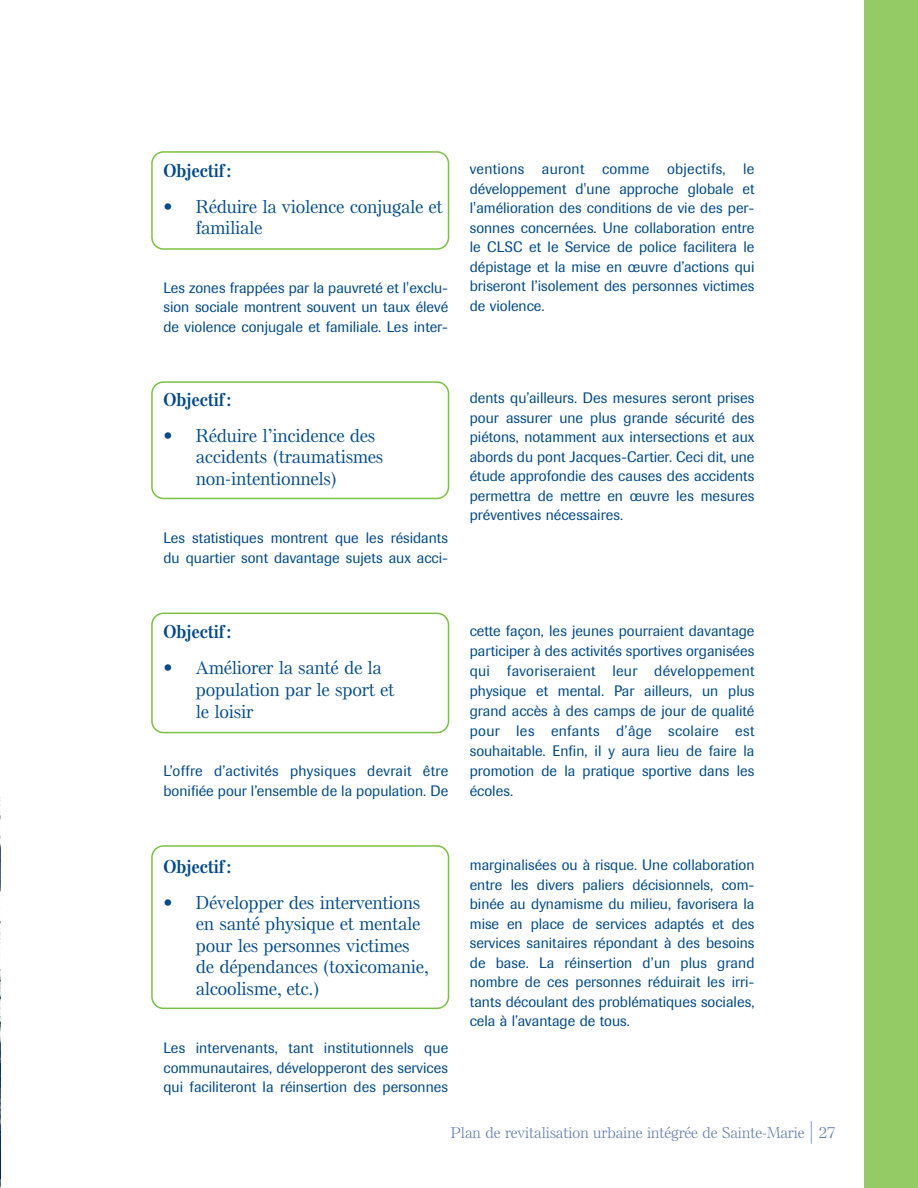
<style>
.page{position:relative;width:918px;height:1188px;background:#fff}
.page>*{position:absolute;margin:0;border:0;box-sizing:border-box;transform-origin:0 0}
.t1{font:500 18px/21.6px "Else NPL";color:#004a8d}
.t2{font:700 18px "Else NPL";color:#004a8d}
.t3{font:15px/19.5px "Imago";color:#004a8d;text-align:justify}
.t4{font:300 15px "Else NPL";color:#5f7cb1}
.s1{font-size:22.5px}
</style>
<div class="page">
<div style="left:864px;top:0;width:54px;height:1188px;background:#95cb64"></div>
<svg style="left:151px;top:151px;width:298px;height:99px"></svg>
<svg style="left:151px;top:381px;width:298px;height:118px"></svg>
<svg style="left:151px;top:613px;width:298px;height:120px"></svg>
<svg style="left:151px;top:845px;width:298px;height:164px"></svg>
<img style="left:0;top:797px;width:1px;height:391px">
<p class="t2" style="left:164px;top:163px;width:69px">Objectif:</p>
<p class="t1" style="left:196px;top:197px;width:248px;text-indent:-32px">• Réduire la violence conjugale et familiale</p>
<p class="t3" style="left:164px;top:279px;width:286px">Les zones frappées par la pauvreté et l'exclu&shy;sion sociale montrent souvent un taux élevé de violence conjugale et familiale. Les inter-</p>
<p class="t3" style="left:470px;top:160px;width:286px">ventions auront comme objectifs, le développement d'une approche globale et l'amélioration des conditions de vie des per&shy;sonnes concernées. Une collaboration entre le CLSC et le Service de police facilitera le dépistage et la mise en œuvre d’actions qui briseront l’isolement des personnes victimes de violence.</p>
<p class="t2" style="left:164px;top:392px;width:69px">Objectif:</p>
<p class="t1" style="left:196px;top:426px;width:189px;text-indent:-32px">• Réduire l’incidence des accidents (traumatismes non-intentionnels)</p>
<p class="t3" style="left:164px;top:530px;width:286px">Les statistiques montrent que les résidants du quartier sont davantage sujets aux acci-</p>
<p class="t3" style="left:470px;top:389px;width:286px">dents qu’ailleurs. Des mesures seront prises pour assurer une plus grande sécurité des piétons, notamment aux intersections et aux abords du pont Jacques-Cartier. Ceci dit, une étude approfondie des causes des accidents permettra de mettre en œuvre les mesures préventives nécessaires.</p>
<p class="t2" style="left:164px;top:624px;width:69px">Objectif:</p>
<p class="t1" style="left:196px;top:659px;width:200px;text-indent:-32px">• Améliorer la santé de la population par le sport et le loisir</p>
<p class="t3" style="left:164px;top:762px;width:286px">L’offre d’activités physiques devrait être bonifiée pour l’ensemble de la population. De</p>
<p class="t3" style="left:470px;top:622px;width:286px;line-height:20px">cette façon, les jeunes pourraient davantage participer à des activités sportives organisées qui favoriseraient leur développement physique et mental. Par ailleurs, un plus grand accès à des camps de jour de qualité pour les enfants d’âge scolaire est souhaitable. Enfin, il y aura lieu de faire la promotion de la pratique sportive dans les écoles.</p>
<p class="t2" style="left:164px;top:859px;width:69px">Objectif:</p>
<p class="t1" style="left:196px;top:893px;width:234px;text-indent:-32px">• Développer des interventions en santé physique et mentale pour les personnes victimes de dépendances (toxicomanie, alcoolisme, etc.)</p>
<p class="t3" style="left:164px;top:1040px;width:286px">Les intervenants, tant institutionnels que communautaires, développeront des services qui faciliteront la réinsertion des personnes</p>
<p class="t3" style="left:470px;top:856px;width:286px">marginalisées ou à risque. Une collaboration entre les divers paliers décisionnels, com&shy;binée au dynamisme du milieu, favorisera la mise en place de services adaptés et des services sanitaires répondant à des besoins de base. La réinsertion d’un plus grand nombre de ces personnes réduirait les irri&shy;tants découlant des problématiques sociales, cela à l’avantage de tous.</p>
<p class="t4" style="left:451px;top:1127px;width:386px">Plan de revitalisation urbaine intégrée de Sainte-Marie <span class="s1">|</span> 27</p>
</div>
